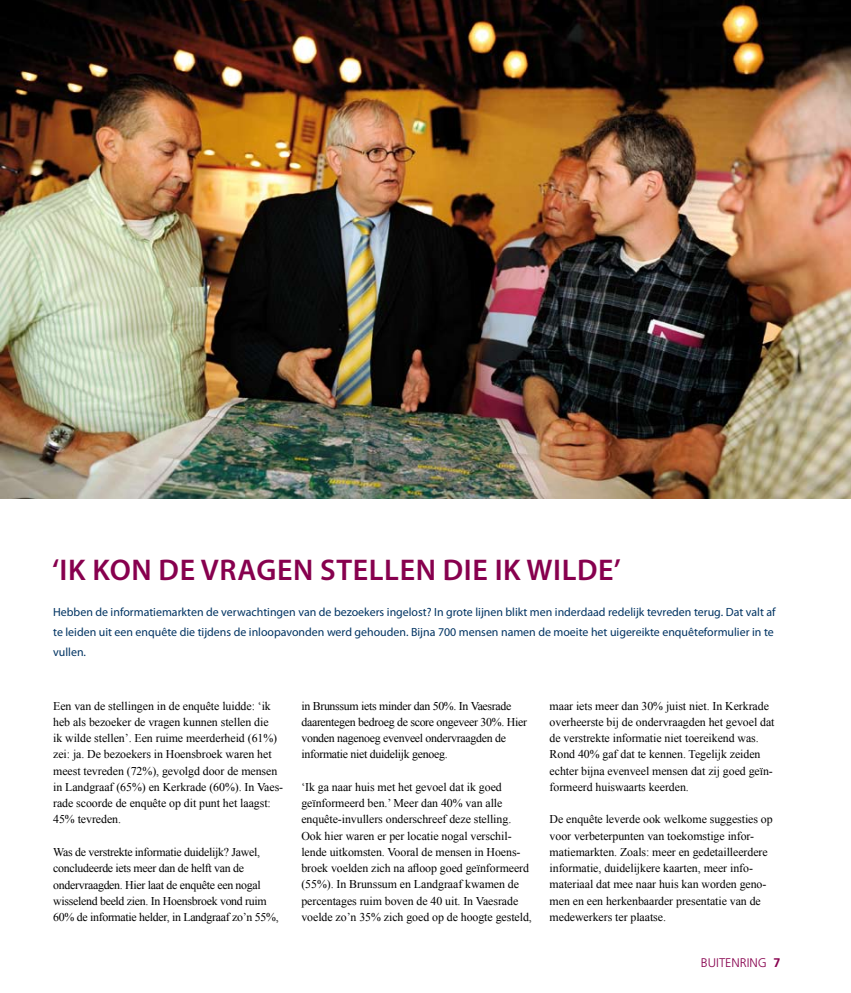
<style>
.page{position:relative;width:851px;height:993px;background:#fff}
.page>*{position:absolute;margin:0;border:0;box-sizing:border-box;transform-origin:0 0}
.t1{font:600 30px "Myriad Pro";letter-spacing:.02em;color:#87004e}
.t2{font:300 12.5px "Frutiger LT Std";color:#87004e}
.t3{font:11.88px/16.2px "Times New Roman";letter-spacing:-.005em;color:#000}
.t4{font:11.88px/16.2px "Times New Roman";letter-spacing:-.025em;color:#000}
.t5{font:11.88px/20px "Myriad Pro";color:#003362}
.s1{font-weight:700}
</style>
<div class="page">
<img style="left:0;top:0;width:850px;height:498px">
<h1 class="t1" style="left:52px;top:552px;width:60px">‘IK KON</h1>
<h1 class="t1" style="left:159px;top:552px;width:299px">DE VRAGEN STELLEN DIE</h1>
<h1 class="t1" style="left:494px;top:552px;width:128px">IKWILDE’</h1>
<p class="t5" style="left:53px;top:601px;width:724px">Hebben de informatiemarkten de verwachtingen van de bezoekers ingelost? I n grote lijnen blikt men inderdaad redelijk tevreden terug. Dat valt af te leiden uit een enquête die tijdens de inloopavonden werd gehouden. Bijna 700 mensen namen de moeite het uigereikte enquêteformulier in te vullen.</p>
<p class="t3" style="left:53px;top:697px;width:231px">Een van de stellingen in de enquête luidde: ‘ik heb als bezoeker de vragen kunnen stellen die<br>ik wilde stellen’. Een ruime meerderheid (61%) zei: ja. De bezoekers in Hoensbroek waren het meest tevreden (72%), gevolgd door de mensen in Landgraaf (65%) en Kerkrade (60%). In Vaes&shy;rade scoorde de enquête op dit punt het laagst:<br>45% tevreden.</p>
<p class="t4" style="left:53px;top:843px;width:227px">Was de verstrekte informatie duidelijk? Jawel, concludeerde iets meer dan de helft van de ondervraagden. Hier laat de enquête een nogal wisselend beeld zien. In Hoensbroek vond ruim 60% de informatie helder, in Landgraaf zo’n 55%,</p>
<p class="t4" style="left:301px;top:697px;width:227px">in Brunssum iets minder dan 50%. In Vaesrade daarentegen bedroeg de score ongeveer 30%. Hier vonden nagenoeg evenveel ondervraagden de informatie niet duidelijk genoeg.</p>
<p class="t3" style="left:301px;top:778px;width:232px">‘Ik ga naar huis met het gevoel dat ik goed geïnformeerd ben.’ Meer dan 40% van alle enquête-invullers onderschreef deze stelling.<br>Ook hier waren er per locatie nogal verschil&shy;lende uitkomsten. Vooral de mensen in Hoens&shy;broek voelden zich na afloop goed geïnformeerd (55%). In Brunssum en Landgraaf kwamen de percentages ruim boven de 40 uit. In Vaesrade voelde zo’n 35% zich goed op de hoogte gesteld,</p>
<p class="t3" style="left:549px;top:697px;width:226px">maar iets meer dan 30% juist niet. In Kerkrade overheerste bij de ondervraagden het gevoel dat de verstrekte informatie niet toereikend was.<br>Rond 40% gaf dat te kennen. Tegelijk zeiden echter bijna evenveel mensen dat zij goed geïn&shy;formeerd huiswaarts keerden.</p>
<p class="t3" style="left:549px;top:810px;width:225px">De enquête leverde ook welkome suggesties op voor verbeterpunten van toekomstige infor&shy;matiemarkten. Zoals: meer en gedetailleerdere informatie, duidelijkere kaarten, meer info&shy;materiaal dat mee naar huis kan worden geno&shy;men en een herkenbaarder presentatie van de medewerkers ter plaatse.</p>
<p class="t2" style="left:700px;top:955px;width:81px">BUITENRING <span class="s1">7</span></p>
</div>
